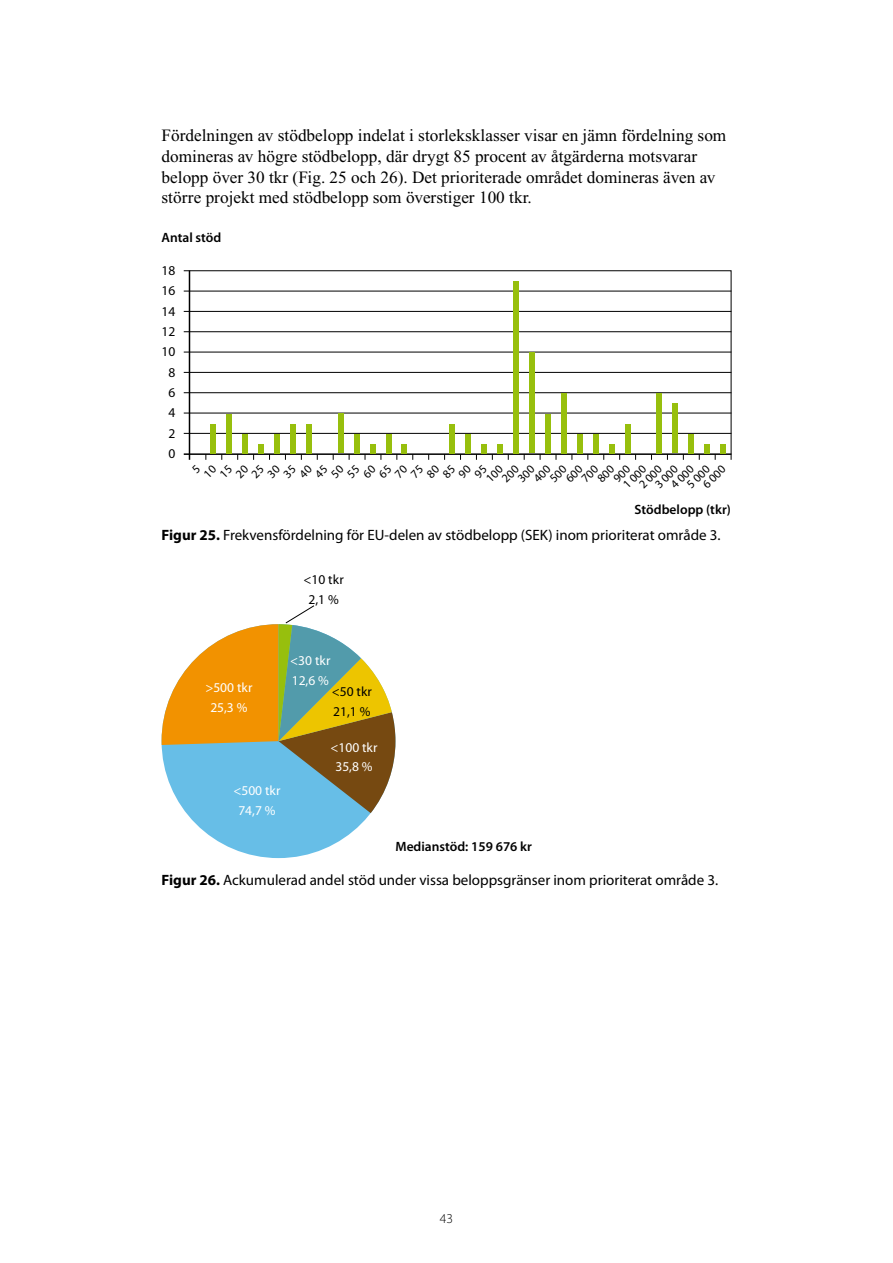
<style>
.page{position:relative;width:893px;height:1263px;background:#fff}
.page>*{position:absolute;margin:0;border:0;box-sizing:border-box;transform-origin:0 0}
.t1{font:17.25px/20.7px "Times New Roman";color:#000}
.t2{font:15px "Myriad Pro";color:#000}
.t3{font:13.5px/19.8px "Myriad Pro";color:#fff;text-align:center}
.t4{font:600 13.5px "Myriad Pro";color:#000}
.t5{font:13.5px/20.4px "Myriad Pro";color:#000;text-align:center}
.t6{font:300 13.5px "Myriad Pro";color:#000}
.t7{font:12px "Myriad Pro";color:#000}
.s1{font-weight:700}
</style>
<div class="page">
<svg style="left:183px;top:270px;width:549px;height:190px"></svg>
<div style="left:210px;top:424px;width:6px;height:29px;background:#97bf0d"></div>
<div style="left:226px;top:414px;width:6px;height:39px;background:#97bf0d"></div>
<div style="left:242px;top:434px;width:6px;height:19px;background:#97bf0d"></div>
<div style="left:258px;top:444px;width:6px;height:9px;background:#97bf0d"></div>
<div style="left:274px;top:434px;width:6px;height:19px;background:#97bf0d"></div>
<div style="left:290px;top:424px;width:6px;height:29px;background:#97bf0d"></div>
<div style="left:306px;top:424px;width:6px;height:29px;background:#97bf0d"></div>
<div style="left:338px;top:414px;width:6px;height:39px;background:#97bf0d"></div>
<div style="left:354px;top:434px;width:5px;height:19px;background:#97bf0d"></div>
<div style="left:370px;top:444px;width:5px;height:9px;background:#97bf0d"></div>
<div style="left:386px;top:434px;width:5px;height:19px;background:#97bf0d"></div>
<div style="left:402px;top:444px;width:5px;height:9px;background:#97bf0d"></div>
<div style="left:465px;top:434px;width:6px;height:19px;background:#97bf0d"></div>
<div style="left:450px;top:424px;width:5px;height:29px;background:#97bf0d"></div>
<div style="left:481px;top:444px;width:6px;height:9px;background:#97bf0d"></div>
<div style="left:497px;top:444px;width:6px;height:9px;background:#97bf0d"></div>
<div style="left:513px;top:281px;width:6px;height:172px;background:#97bf0d"></div>
<div style="left:529px;top:352px;width:6px;height:101px;background:#97bf0d"></div>
<div style="left:545px;top:414px;width:6px;height:39px;background:#97bf0d"></div>
<div style="left:561px;top:393px;width:5px;height:60px;background:#97bf0d"></div>
<div style="left:577px;top:434px;width:5px;height:19px;background:#97bf0d"></div>
<div style="left:593px;top:434px;width:5px;height:19px;background:#97bf0d"></div>
<div style="left:609px;top:444px;width:5px;height:9px;background:#97bf0d"></div>
<div style="left:625px;top:424px;width:5px;height:29px;background:#97bf0d"></div>
<div style="left:657px;top:393px;width:5px;height:60px;background:#97bf0d"></div>
<div style="left:673px;top:403px;width:5px;height:50px;background:#97bf0d"></div>
<div style="left:689px;top:434px;width:5px;height:19px;background:#97bf0d"></div>
<div style="left:705px;top:444px;width:5px;height:9px;background:#97bf0d"></div>
<div style="left:720px;top:444px;width:6px;height:9px;background:#97bf0d"></div>
<div style="left:162px;top:624px;width:233px;height:234px;background:#67bee7;border-radius:50%"></div>
<svg style="left:162px;top:605px;width:233px;height:208px"></svg>
<svg style="left:192px;top:454px;width:444px;height:6px"></svg>
<p class="t1" style="left:162px;top:125px;width:566px">Fördelningen av stödbelopp indelat i storleksklasser visar en jämn fördelning som domineras av högre stödbelopp, där drygt 85 procent av åtgärderna motsvarar belopp över 30 tkr (Fig. 25 och 26). Det prioriterade området domineras även av större projekt med stödbelopp som överstiger 100 tkr.</p>
<p class="t4" style="left:162px;top:229px;width:61px">Antal stöd</p>
<p class="t5" style="left:162px;top:260px;width:15px">18<br>16<br>14<br>12<br>10<br>8<br>6<br>4<br>2<br>0</p>
<p class="t7" style="left:667px;top:481px;width:29px;rotate:-45deg">4 000</p>
<p class="t7" style="left:620px;top:481px;width:29px;rotate:-45deg">1 000</p>
<p class="t7" style="left:636px;top:481px;width:29px;rotate:-45deg">2 000</p>
<p class="t7" style="left:652px;top:481px;width:29px;rotate:-45deg">3 000</p>
<p class="t7" style="left:683px;top:481px;width:29px;rotate:-45deg">5 000</p>
<p class="t7" style="left:699px;top:481px;width:29px;rotate:-45deg">6 000</p>
<p class="t4" style="left:635px;top:501px;width:98px">Stödbelopp (tkr)</p>
<p class="t2" style="left:162px;top:526px;width:561px"><span class="s1">Figur 25.</span> Frekvensfördelning för EU-delen av stödbelopp (SEK) inom prioriterat område 3.</p>
<p class="t5" style="left:304px;top:569px;width:42px;line-height:19.8px">&lt;10 tkr<br>2,1 %</p>
<p class="t3" style="left:290px;top:650px;width:42px;text-align:left">&lt;30 tkr<br>12,6 %</p>
<p class="t3" style="left:205px;top:677px;width:49px">&gt;500 tkr<br>25,3 %</p>
<p class="t5" style="left:332px;top:681px;width:42px;line-height:19.8px;text-align:left">&lt;50 tkr<br>21,1 %</p>
<p class="t3" style="left:233px;top:781px;width:49px">&lt;500 tkr<br>74,7 %</p>
<p class="t3" style="left:330px;top:737px;width:49px">&lt;100 tkr<br>35,8 %</p>
<p class="t4" style="left:395px;top:838px;width:138px">Medianstöd: 159 676 kr</p>
<p class="t2" style="left:162px;top:870px;width:558px"><span class="s1">Figur 26.</span> Ackumulerad andel stöd under vissa beloppsgränser inom prioriterat område 3.</p>
<p class="t6" style="left:440px;top:1210px;width:15px">43</p>
</div>
